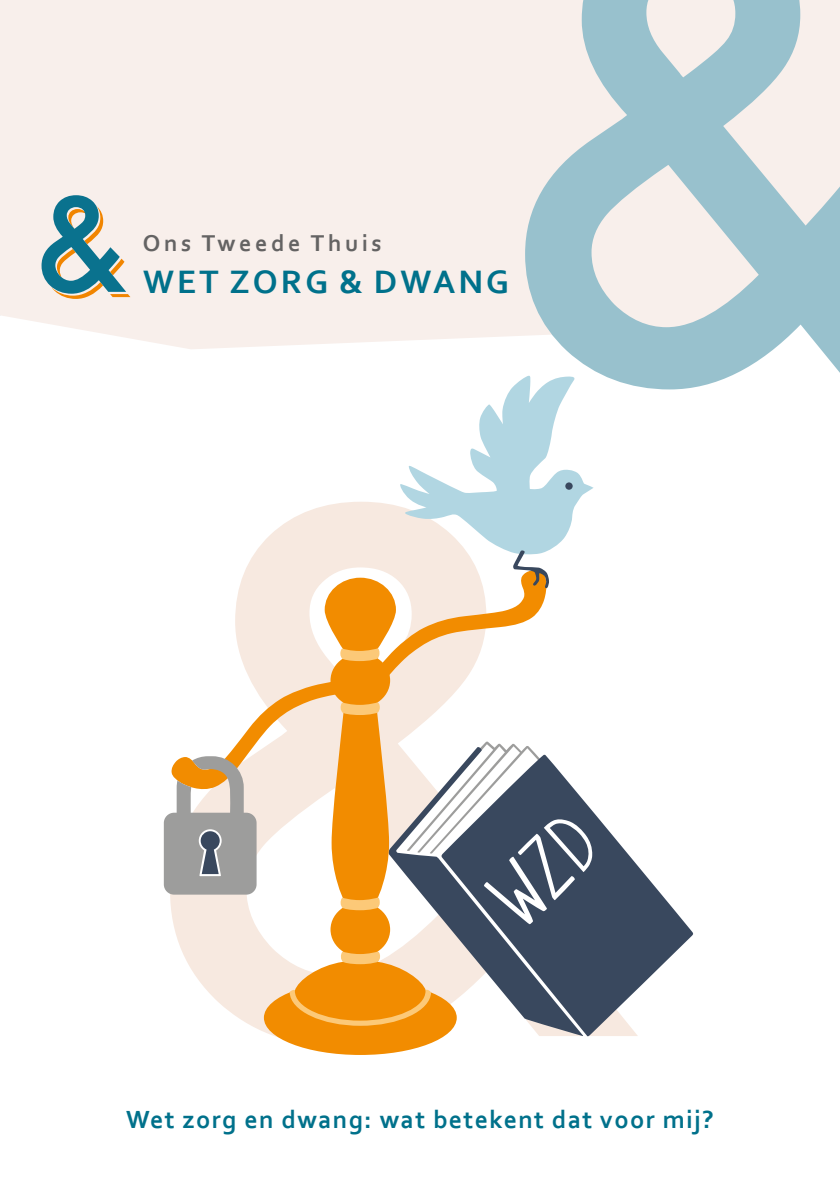
<style>
.page{position:relative;width:840px;height:1191px;background:#fff}
.page>*{position:absolute;margin:0;border:0;box-sizing:border-box;transform-origin:0 0}
.t1{font:700 34px "Corbel";letter-spacing:.09em;color:#00718b}
.t2{font:700 26px "Corbel";letter-spacing:.05em;color:#00718b}
.t3{font:700 24px "Corbel";letter-spacing:.15em;color:#646363}
</style>
<div class="page">
<svg style="left:173px;top:924px;width:91px;height:108px;fill:#f7e9e0"></svg>
<svg style="left:583px;top:812px;width:109px;height:225px;fill:#39485e"></svg>
<svg style="left:456px;top:924px;width:127px;height:112px;fill:#39485e"></svg>
<svg style="left:264px;top:924px;width:192px;height:131px"></svg>
<svg style="left:341px;top:951px;width:39px;height:13px"></svg>
<svg style="left:289px;top:989px;width:142px;height:36px;background:#f39614"></svg>
<svg style="left:164px;top:377px;width:429px;height:547px"></svg>
<div style="left:0;top:0;width:525px;height:349px;background:#f8efeb"></div>
<svg style="left:525px;top:0;width:314px;height:389px;background:#c5d7dc"></svg>
<svg style="left:42px;top:195px;width:88px;height:104px;background:#95b4b4"></svg>
<p class="t3" style="left:143px;top:228px;width:240px">Ons Tweede Thuis</p>
<h1 class="t1" style="left:143px;top:261px;width:367px">WET ZORG &amp; DWANG</h1>
<p class="t2" style="left:126px;top:1103px;width:589px">Wet zorg en dwang: wat betekent dat voor mij?</p>
</div>
